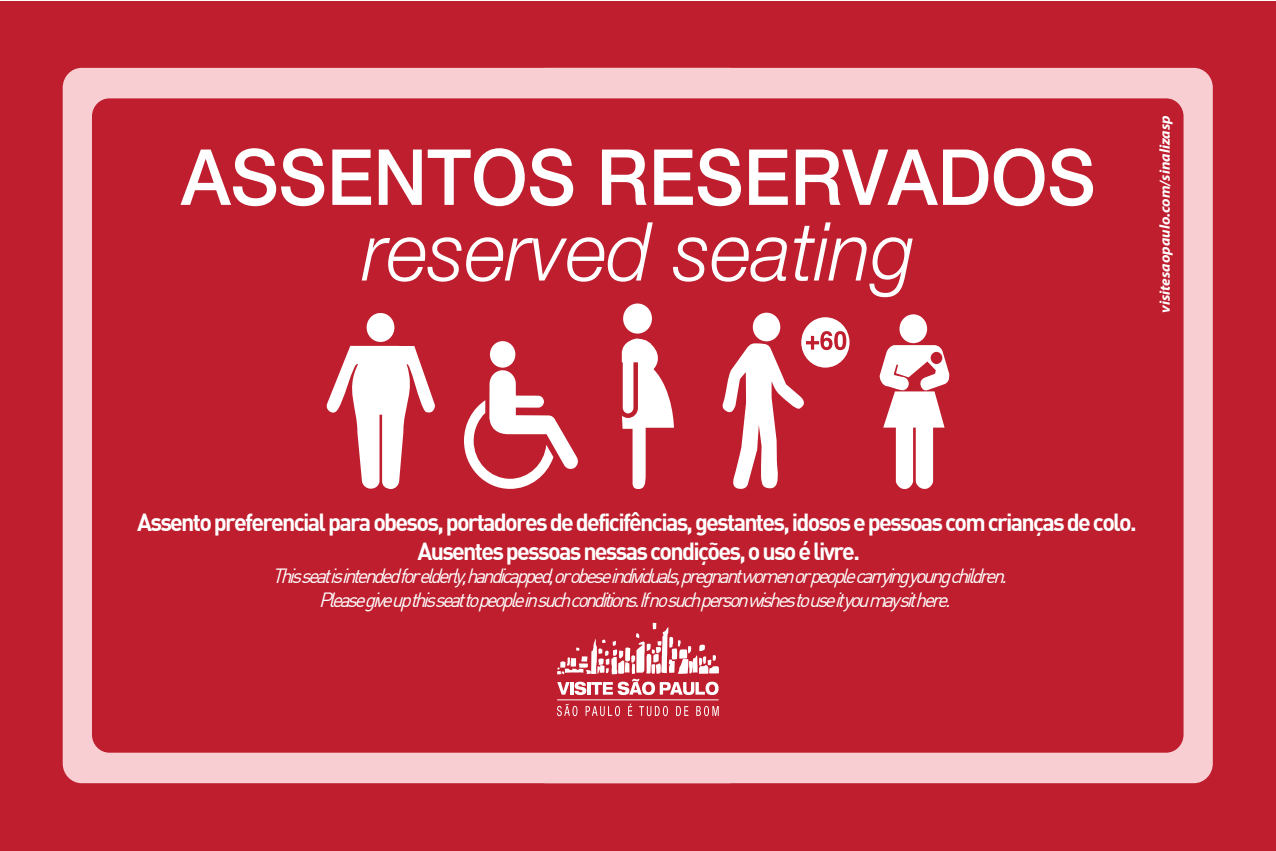
<style>
.page{position:relative;width:1276px;height:851px;background:#fff}
.page>*{position:absolute;margin:0;border:0;box-sizing:border-box;transform-origin:0 0}
.t1{font:italic 300 81.3px "Helvetica Neue";color:#fff;scale:.96 1}
.t2{font:500 77.4px "Helvetica Neue";color:#fff;scale:.96 1}
.t3{font:700 24.3px/29.1px "DIN";letter-spacing:-.075em;color:#fff;text-align:center;scale:.96 1}
.t4{font:italic 20.1px/24.3px "DIN";color:#fff;text-align:center;scale:.96 1}
.t5{font:italic 700 14.4px "Myriad Pro";color:#fff;scale:1.04 1}
</style>
<div class="page">
<div style="left:0;top:1px;width:1275px;height:849px;background:#be1e2d"></div>
<div style="left:63px;top:68px;width:685px;height:715px;background:#f9ced3;border-radius:19px"></div>
<div style="left:527px;top:68px;width:685px;height:715px;background:#f9ced3;border-radius:19px"></div>
<div style="left:92px;top:98px;width:1091px;height:654px;background:#be1e2d"></div>
<svg style="left:557px;top:703px;width:19px;height:13px"></svg>
<svg style="left:572px;top:705px;width:5px;height:11px"></svg>
<svg style="left:585px;top:706px;width:31px;height:10px"></svg>
<svg style="left:615px;top:705px;width:5px;height:11px"></svg>
<svg style="left:628px;top:703px;width:4px;height:12px"></svg>
<svg style="left:639px;top:706px;width:25px;height:10px"></svg>
<svg style="left:663px;top:705px;width:5px;height:11px"></svg>
<svg style="left:676px;top:706px;width:12px;height:9px"></svg>
<svg style="left:696px;top:706px;width:22px;height:9px"></svg>
<svg style="left:557px;top:622px;width:162px;height:73px"></svg>
<div style="left:623px;top:303px;width:29px;height:30px;background:#fff;border-radius:50%"></div>
<svg style="left:616px;top:338px;width:58px;height:151px"></svg>
<div style="left:490px;top:341px;width:25px;height:26px;background:#fff;border-radius:50%"></div>
<svg style="left:464px;top:370px;width:115px;height:119px"></svg>
<svg style="left:879px;top:314px;width:71px;height:175px"></svg>
<div style="left:366px;top:313px;width:28px;height:29px;background:#fff;border-radius:50%"></div>
<svg style="left:325px;top:346px;width:111px;height:143px"></svg>
<svg style="left:720px;top:317px;width:129px;height:173px"></svg>
<div style="left:753px;top:312px;width:27px;height:29px;background:#fff;border-radius:50%"></div>
<h2 class="t2" style="left:181px;top:129px;width:954px">ASSENTOS RESERVADOS</h2>
<h1 class="t1" style="left:362px;top:203px;width:576px">reserved seating</h1>
<p class="t5" style="left:1155px;top:313px;width:192px;rotate:-90deg">visitesaopaulo.com/sinalizasp</p>
<p class="t3" style="left:137px;top:506px;width:1042px">Assento preferencial para obesos, portadores de deficifências, gestantes, idosos e pessoas com crianças de colo.<br>Ausentes pessoas nessas condições, o uso é livre.</p>
<p class="t4" style="left:272px;top:563px;width:773px">Thisseatisintendedforelderly,handicapped,orobeseindividuals,pregnantwomenorpeoplecarryingyoungchildren.<br>Pleasegiveupthisseattopeopleinsuchconditions.Ifnosuchpersonwishestouseityoumaysithere.</p>
</div>
